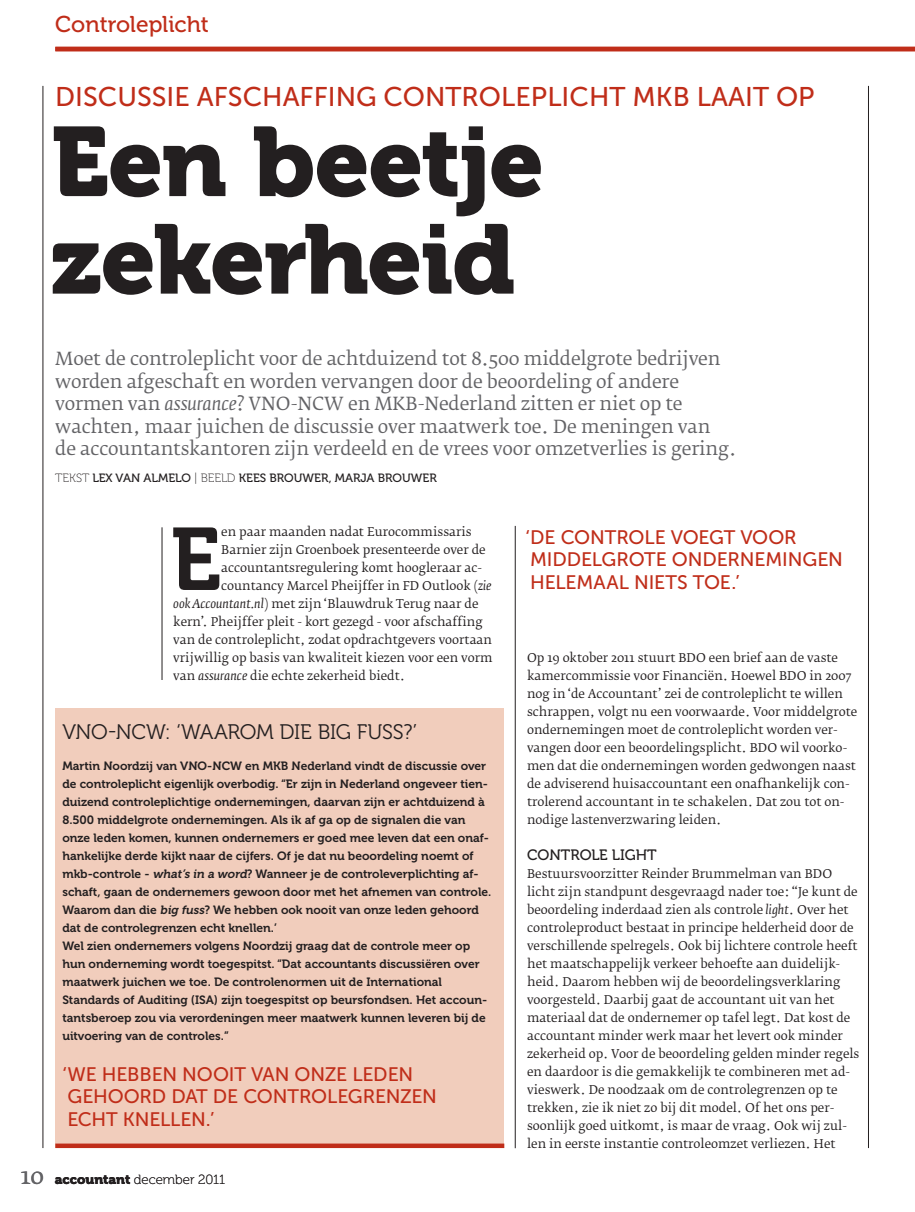
<style>
.page{position:relative;width:915px;height:1212px;background:#fff}
.page>*{position:absolute;margin:0;border:0;box-sizing:border-box;transform-origin:0 0}
.t1{font:97.5px/97.5px "Museo 900";letter-spacing:-.015em;color:#231f20}
.t2{font:88.05px "Museo 700";color:#231f20}
.t3{font:27px "Museo Sans 500";color:#c02d19}
.t4{font:22.8px "Museo 500";color:#c02d19}
.t5{font:21px "Museo 300";letter-spacing:-.015em;color:#231f20}
.t6{font:19.5px/22.5px "Museo Sans 500";letter-spacing:-.005em;color:#c02d19}
.t7{font:18px/22.5px "Fedra Serif B Std";letter-spacing:-.01em;color:#636366}
.t8{font:15px "Museo 500";color:#231f20}
.t9{font:13.2px "Museo 100";color:#231f20}
.t10{font:12px/18px "Fedra Serif B Std";color:#231f20}
.t11{font:12px/18px "Museo 700";color:#231f20}
.t12{font:12px "Museo 500";color:#231f20}
.s1{font-style:italic}
.s2{font-family:"Museo 100"}
.s3{font-family:"Fedra Serif B Std";font-size:22.5px;color:#636366}
.s4{font-family:"Museo 900"}
</style>
<div class="page">
<hr style="left:867px;top:86px;width:1px;height:1062px;background:#231f20">
<hr style="left:43px;top:86px;width:1px;height:1062px;background:#231f20">
<hr style="left:55px;top:47px;width:859px;height:4px;background:#c02d19">
<hr style="left:514px;top:526px;width:1px;height:622px;background:#231f20">
<hr style="left:162px;top:527px;width:1px;height:153px;background:#231f20">
<div style="left:55px;top:708px;width:449px;height:440px;background:#f1cdbc"></div>
<div style="left:55px;top:1143px;width:449px;height:5px;background:#c02d19"></div>
<h3 class="t4" style="left:55px;top:12px;width:155px">CONTROLEPLICHT</h3>
<h3 class="t3" style="left:55px;top:82px;width:439px">DI SCUSSIE AFSCHAFFIN G CONTROLEPLI</h3>
<h3 class="t3" style="left:569px;top:82px;width:226px">CHT MKB LAAIT OP</h3>
<h1 class="t1" style="left:51px;top:114px;width:494px">Een beetje zekerheid</h1>
<p class="t7" style="left:55px;top:348px;width:682px">Moet de controleplicht voor de achtduizend tot 8.500 middelgrote bedrijven worden afgeschaft en worden vervangen door de beoordeling of andere vormen van <span class="s1">assurance</span>? VNO-NCW en MKB-Nederland zitten er niet op te wachten, maar juichen de discussie over maatwerk toe. De meningen van<br>de accountantskantoren zijn verdeeld en de vrees voor omzetverlies is gering.</p>
<p class="t12" style="left:55px;top:471px;width:70px"><span class="s2">tekst</span> LEX VAN</p>
<p class="t12" style="left:144px;top:471px;width:65px">ALMELO <span class="s2">| beeld</span></p>
<p class="t12" style="left:239px;top:471px;width:199px">KEES BROUWER, MARJA BROUWER</p>
<h2 class="t2" style="left:170px;top:510px;width:52px">E</h2>
<p class="t10" style="left:221px;top:523px;width:252px">en paar maanden nadat Eurocommissaris</p>
<p class="t10" style="left:221px;top:541px;width:266px">Barnier zijn Groenboek presenteerde over de</p>
<p class="t10" style="left:221px;top:559px;width:262px">accountantsregulering komt hoogleraar ac-</p>
<p class="t10" style="left:221px;top:577px;width:271px">countancy Marcel Pheijffer in FD Outlook (<span class="s1">zie</span></p>
<p class="t10" style="left:173px;top:595px;width:307px"><span class="s1">ook Accountant.nl</span>) met zijn ‘Blauwdruk Terug naar de</p>
<p class="t10" style="left:173px;top:613px;width:311px">kern’. Pheijffer pleit - kort gezegd - voor afschaffing</p>
<p class="t10" style="left:173px;top:631px;width:320px">van de controleplicht, zodat opdrachtgevers voortaan</p>
<p class="t10" style="left:173px;top:649px;width:321px">vrijwillig op basis van kwaliteit kiezen voor een vorm</p>
<p class="t10" style="left:173px;top:667px;width:233px">van <span class="s1">assurance</span> die echte zekerheid biedt.</p>
<h3 class="t5" style="left:62px;top:721px;width:229px">VNO-NCW: ‘WAAROM DIE</h3>
<h3 class="t5" style="left:317px;top:721px;width:101px">BIG FUSS?’</h3>
<p class="t11" style="left:62px;top:757px;width:128px">Martin Noordzij van VNO</p>
<p class="t11" style="left:207px;top:757px;width:65px">-NCW en MKB</p>
<p class="t11" style="left:62px;top:757px;width:430px;text-indent:229px">Nederland vindt de discussie over de controleplicht eigenlijk overbodig. “Er zijn in Nederland ongeveer tien&shy;duizend controleplichtige ondernemingen, daarvan zijn er achtduizend à 8.500 middelgrote ondernemingen. Als ik af ga op de signalen die van onze leden komen, kunnen ondernemers er goed mee leven dat een onaf&shy;hankelijke derde kijkt naar de cijfers. Of je dat nu beoordeling noemt of mkb-controle - <span class="s1">what’s in a word</span>? Wanneer je de controleverplichting af&shy;schaft, gaan de ondernemers gewoon door met het afnemen van controle.<br>Waarom dan die <span class="s1">big fuss</span>? We hebben ook nooit van onze leden gehoord dat de controlegrenzen echt knellen.’<br>Wel zien ondernemers volgens Noordzij graag dat de controle meer op hun onderneming wordt toegespitst. “Dat accountants discussiëren over maatwerk juichen we toe. De controlenormen uit de International Standards of Auditing (ISA) zijn toegespitst op beursfondsen. Het accoun&shy;tantsberoep zou via verordeningen meer maatwerk kunnen leveren bij de uitvoering van de controles.”</p>
<h3 class="t6" style="left:62px;top:1062px;width:133px">‘WE HEBBEN NOOI</h3>
<h3 class="t6" style="left:67px;top:1062px;width:298px;text-indent:167px">T VAN ONZE LEDEN<br>GEHOO RD DAT DE CONTROLE</h3>
<h3 class="t6" style="left:348px;top:1085px;width:76px">GRENZEN</h3>
<h3 class="t6" style="left:67px;top:1107px;width:80px">ECHT KNELLEN</h3>
<h3 class="t6" style="left:206px;top:1107px;width:10px">.’</h3>
<p class="t9" style="left:21px;top:1172px;width:206px"><span class="s3">10</span> <span class="s4">accountant</span> december 2011</p>
<h3 class="t6" style="left:525px;top:526px;width:116px">‘DE CONTROLE</h3>
<h3 class="t6" style="left:670px;top:526px;width:127px">VOEGT VOO R</h3>
<h3 class="t6" style="left:530px;top:548px;width:29px">MIDDEL</h3>
<h3 class="t6" style="left:601px;top:548px;width:85px">GROTE ONDE</h3>
<h3 class="t6" style="left:530px;top:548px;width:299px;text-indent:197px">RNEMINGEN<br>HELEMAAL NIETS TOE .’</h3>
<p class="t10" style="left:527px;top:649px;width:331px">Op 19 oktober 2011 stuurt BDO een brief aan de vaste kamercommissie voor Financiën. Hoewel BDO in 2007 nog in ‘de Accountant’ zei de controleplicht te willen schrappen, volgt nu een voorwaarde. Voor middelgrote ondernemingen moet de controleplicht worden ver&shy;vangen door een beoordelingsplicht. BDO wil voorko&shy;men dat die ondernemingen worden gedwongen naast de adviserend huisaccountant een onafhankelijk con&shy;trolerend accountant in te schakelen. Dat zou tot on&shy;nodige lastenverzwaring leiden.</p>
<p class="t8" style="left:527px;top:847px;width:131px">CONTROLE LIGHT</p>
<p class="t10" style="left:527px;top:865px;width:334px">Bestuursvoorzitter Reinder Brummelman van BDO licht zijn standpunt desgevraagd nader toe: “Je kunt de beoordeling inderdaad zien als controle <span class="s1">light</span>. Over het controleproduct bestaat in principe helderheid door de verschillende spelregels. Ook bij lichtere controle heeft het maatschappelijk verkeer behoefte aan duidelijk&shy;heid. Daarom hebben wij de beoordelingsverklaring voorgesteld. Daarbij gaat de accountant uit van het materiaal dat de ondernemer op tafel legt. Dat kost de accountant minder werk maar het levert ook minder zekerheid op. Voor de beoordeling gelden minder regels en daardoor is die gemakkelijk te combineren met ad&shy;vieswerk. De noodzaak om de controlegrenzen op te trekken, zie ik niet zo bij dit model. Of het ons per&shy;soonlijk goed uitkomt, is maar de vraag. Ook wij zul&shy;len in eerste instantie controleomzet verliezen. Het</p>
</div>
